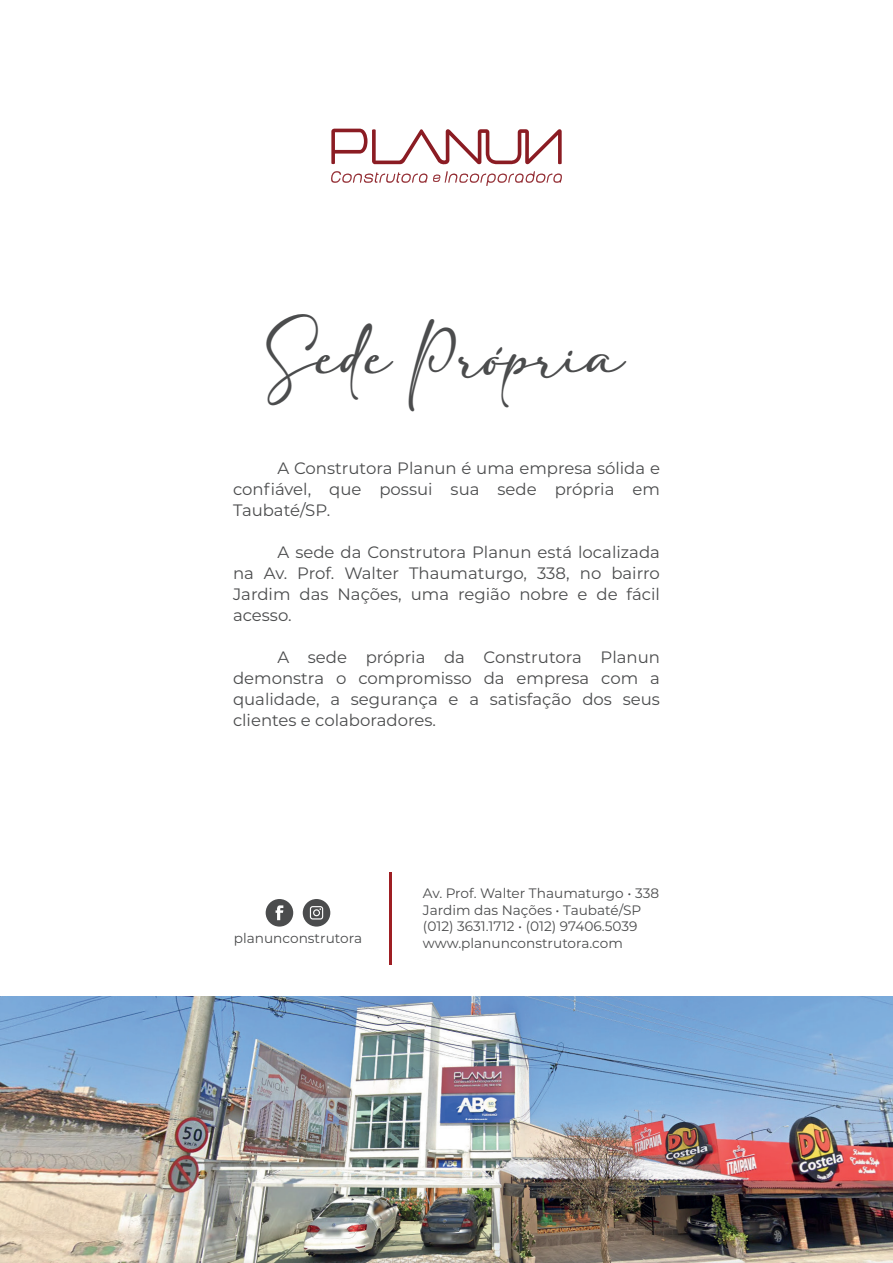
<style>
.page{position:relative;width:893px;height:1263px;background:#fff}
.page>*{position:absolute;margin:0;border:0;box-sizing:border-box;transform-origin:0 0}
.t1{font:46.95px "adelia";color:#4b4c4d}
.t2{font:16.5px/21px "Montserrat";color:#4b4c4d;text-align:justify}
.t3{font:13.65px/16.4px "Montserrat";color:#4b4c4d}
</style>
<div class="page">
<img style="left:0;top:996px;width:893px;height:267px">
<svg style="left:331px;top:129px;width:231px;height:36px"></svg>
<svg style="left:331px;top:171px;width:231px;height:15px"></svg>
<svg style="left:303px;top:899px;width:27px;height:27px"></svg>
<svg style="left:266px;top:899px;width:27px;height:27px"></svg>
<hr style="left:389px;top:873px;width:3px;height:92px;background:#9e1e23">
<h1 class="t1" style="left:266px;top:332px;width:359px">Sede Própria</h1>
<p class="t2" style="left:233px;top:457px;width:428px;text-indent:45px">A Construtora Planun é uma empresa sólida e confiável, que possui sua sede própria em Taubaté/SP.</p>
<p class="t2" style="left:233px;top:541px;width:428px;text-indent:45px">A sede da Construtora Planun está localizada na Av. Prof. Walter Thaumaturgo, 338, no bairro Jardim das Nações, uma região nobre e de fácil acesso.</p>
<p class="t2" style="left:233px;top:646px;width:428px;text-indent:45px">A sede própria da Construtora Planun demonstra o compromisso da empresa com a qualidade, a segurança e a satisfação dos seus clientes e colaboradores.</p>
<p class="t3" style="left:234px;top:929px;width:130px">planunconstrutora</p>
<p class="t3" style="left:423px;top:885px;width:238px">Av. Prof. Walter Thaumaturgo • 338<br>Jardim das Nações • Taubaté/SP (012) 3631.1712 • (012) 97406.5039 www.planunconstrutora.com</p>
</div>
